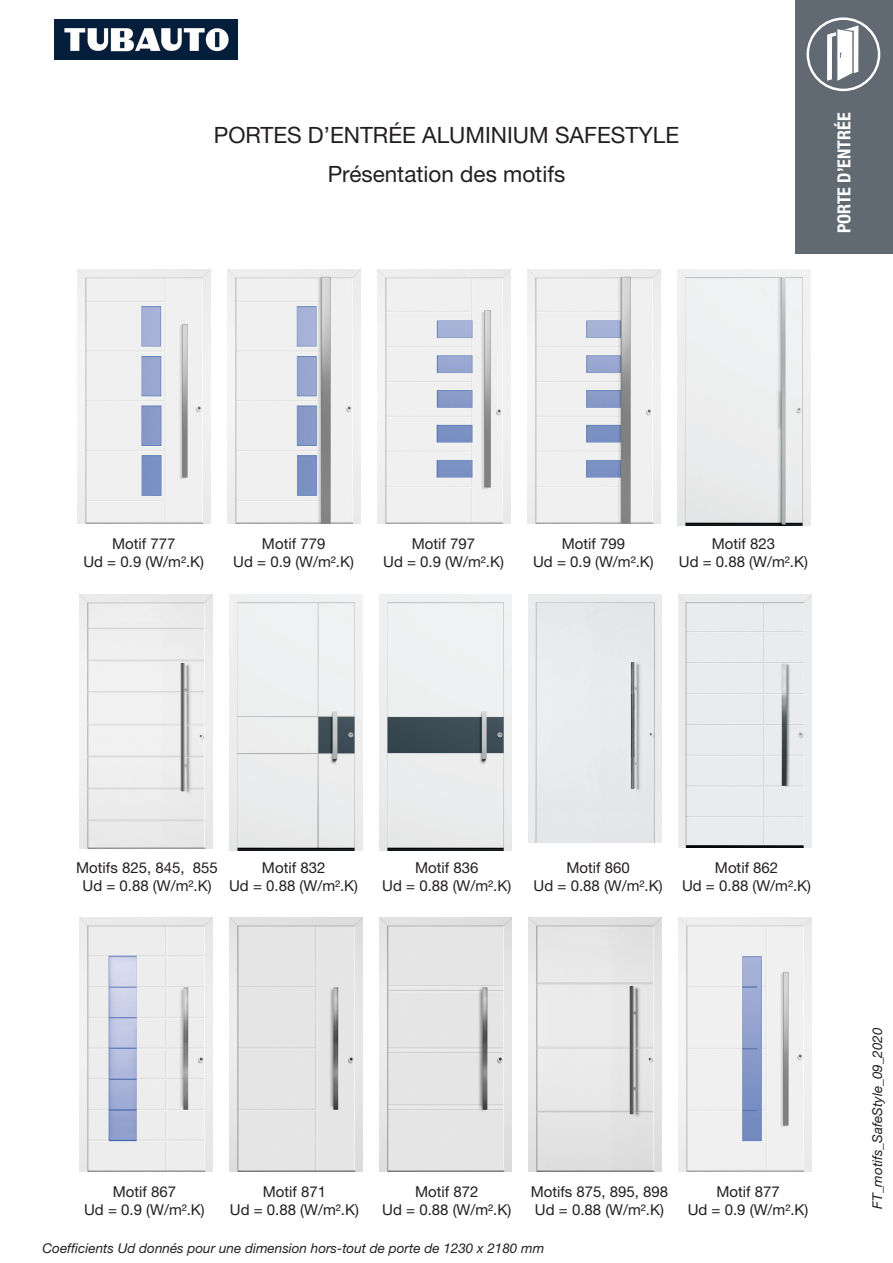
<style>
.page{position:relative;width:893px;height:1263px;background:#fff}
.page>*{position:absolute;margin:0;border:0;box-sizing:border-box;transform-origin:0 0}
.t1{font:22.5px/39px "Hoermann Helvetica Neue Rm";color:#231f20;text-align:center}
.t2{font:700 condensed 18px "Hoermann Helvetica Neue";color:#fff}
.t3{font:15px "Hoermann Helvetica Neue Rm";color:#231f20}
.t4{font:italic 13.5px "Hoermann Helvetica Neue";color:#231f20}
</style>
<div class="page">
<div style="left:795px;top:0;width:98px;height:254px;background:#616a73"></div>
<img style="left:54px;top:19px;width:184px;height:41px">
<div style="left:807px;top:17px;width:73px;height:74px;border:2px solid #fff;border-radius:50%"></div>
<svg style="left:827px;top:25px;width:31px;height:56px"></svg>
<img style="left:78px;top:270px;width:133px;height:254px">
<img style="left:228px;top:270px;width:133px;height:254px">
<img style="left:378px;top:270px;width:132px;height:254px">
<img style="left:527px;top:270px;width:133px;height:254px">
<img style="left:677px;top:270px;width:133px;height:255px">
<img style="left:79px;top:594px;width:133px;height:254px">
<img style="left:229px;top:594px;width:133px;height:256px">
<img style="left:379px;top:594px;width:133px;height:256px">
<div style="left:529px;top:594px;width:133px;height:248px;background:#e8eaec"></div>
<img style="left:679px;top:594px;width:133px;height:253px">
<img style="left:79px;top:918px;width:133px;height:254px">
<img style="left:229px;top:918px;width:133px;height:254px">
<img style="left:379px;top:918px;width:133px;height:254px">
<img style="left:529px;top:918px;width:133px;height:254px">
<img style="left:679px;top:918px;width:133px;height:254px">
<h1 class="t1" style="left:214px;top:114px;width:467px">PORTES D’ENTRÉE ALUMINIUM SAFESTYLE<br>Présentation des motifs</h1>
<p class="t2" style="left:832px;top:233px;width:122px;rotate:-90deg">PORTE D’ENTRÉE</p>
<p class="t3" style="left:112px;top:533px;width:65px">Motif 777</p>
<p class="t3" style="left:83px;top:551px;width:122px">Ud = 0.9 (W/m².K)</p>
<p class="t3" style="left:262px;top:533px;width:65px">Motif 779</p>
<p class="t3" style="left:233px;top:551px;width:122px">Ud = 0.9 (W/m².K)</p>
<p class="t3" style="left:412px;top:533px;width:65px">Motif 797</p>
<p class="t3" style="left:383px;top:551px;width:122px">Ud = 0.9 (W/m².K)</p>
<p class="t3" style="left:562px;top:533px;width:65px">Motif 799</p>
<p class="t3" style="left:533px;top:551px;width:122px">Ud = 0.9 (W/m².K)</p>
<p class="t3" style="left:712px;top:533px;width:65px">Motif 823</p>
<p class="t3" style="left:679px;top:551px;width:131px">Ud = 0.88 (W/m².K)</p>
<p class="t3" style="left:76px;top:857px;width:143px">Motifs 825, 845, 855</p>
<p class="t3" style="left:83px;top:875px;width:131px">Ud = 0.88 (W/m².K)</p>
<p class="t3" style="left:262px;top:857px;width:65px">Motif 832</p>
<p class="t3" style="left:229px;top:875px;width:131px">Ud = 0.88 (W/m².K)</p>
<p class="t3" style="left:415px;top:857px;width:65px">Motif 836</p>
<p class="t3" style="left:382px;top:875px;width:131px">Ud = 0.88 (W/m².K)</p>
<p class="t3" style="left:566px;top:857px;width:65px">Motif 860</p>
<p class="t3" style="left:534px;top:875px;width:131px">Ud = 0.88 (W/m².K)</p>
<p class="t3" style="left:715px;top:857px;width:65px">Motif 862</p>
<p class="t3" style="left:682px;top:875px;width:131px">Ud = 0.88 (W/m².K)</p>
<p class="t3" style="left:113px;top:1181px;width:65px">Motif 867</p>
<p class="t3" style="left:84px;top:1199px;width:122px">Ud = 0.9 (W/m².K)</p>
<p class="t3" style="left:263px;top:1181px;width:65px">Motif 871</p>
<p class="t3" style="left:230px;top:1199px;width:131px">Ud = 0.88 (W/m².K)</p>
<p class="t3" style="left:415px;top:1181px;width:65px">Motif 872</p>
<p class="t3" style="left:382px;top:1199px;width:131px">Ud = 0.88 (W/m².K)</p>
<p class="t3" style="left:531px;top:1181px;width:139px">Motifs 875, 895, 898</p>
<p class="t3" style="left:535px;top:1199px;width:131px">Ud = 0.88 (W/m².K)</p>
<p class="t3" style="left:716px;top:1181px;width:65px">Motif 877</p>
<p class="t3" style="left:688px;top:1199px;width:122px">Ud = 0.9 (W/m².K)</p>
<p class="t4" style="left:868px;top:1209px;width:183px;rotate:-90deg">FT_motifs_SafeStyle_09_2020</p>
<p class="t4" style="left:43px;top:1238px;width:503px">Coefficients Ud donnés pour une dimension hors-tout de porte de 1230 x 2180 mm</p>
</div>
